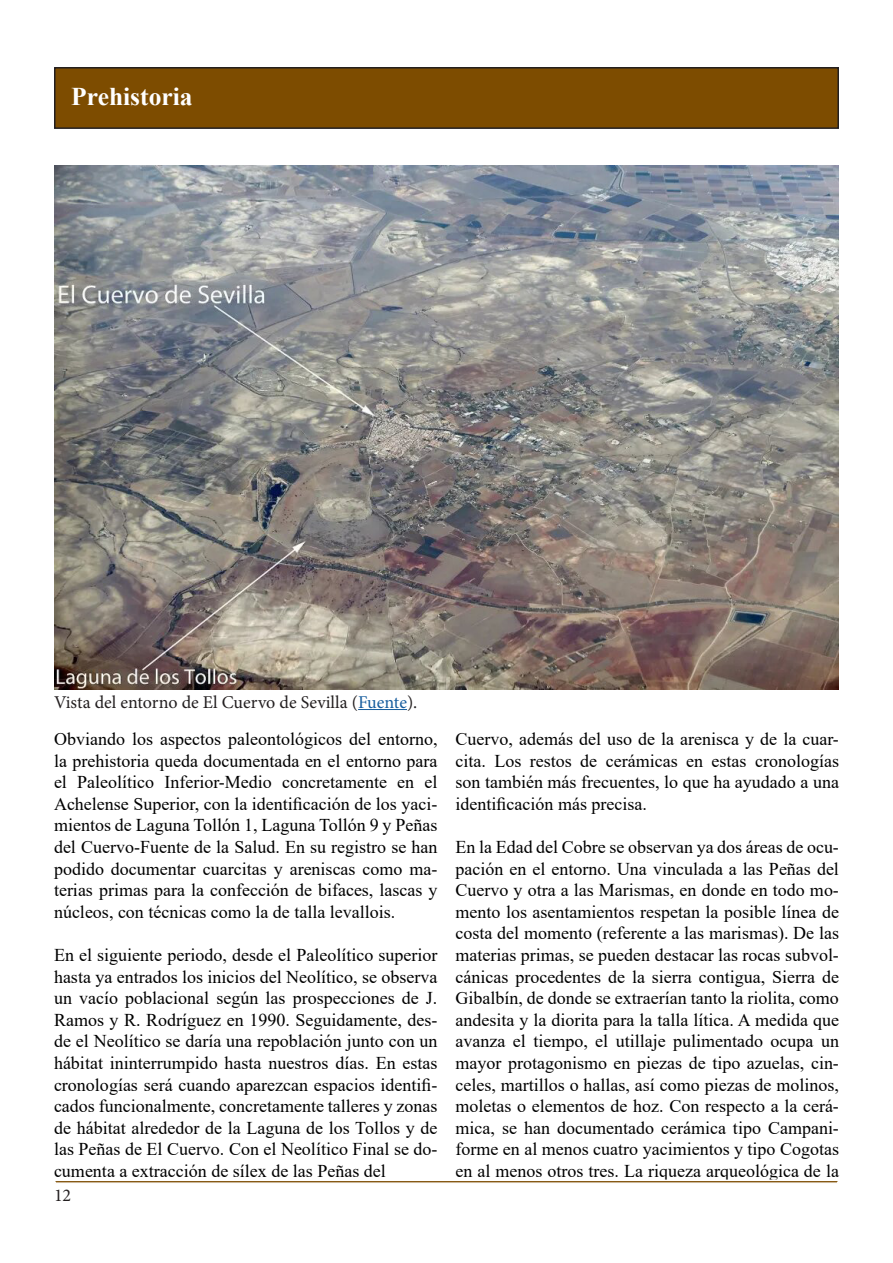
<style>
.page{position:relative;width:893px;height:1263px;background:#fff}
.page>*{position:absolute;margin:0;border:0;box-sizing:border-box;transform-origin:0 0}
.t1{font:700 25.5px "Times New Roman";color:#fff}
.t2{font:18px/21.6px "Times New Roman";color:#000;text-align:justify}
.t3{font:18px "Minion Pro";color:#231f20}
.s1{color:#175d9e}
</style>
<div class="page">
<div style="left:55px;top:68px;width:783px;height:60px;background:#7d4c00"></div>
<div style="left:54px;top:67px;width:785px;height:62px;border:2px solid #231f20"></div>
<svg style="left:55px;top:1181px;width:783px;height:2px;fill:#cab698"></svg>
<img style="left:54px;top:166px;width:785px;height:523px">
<hr style="left:358px;top:709px;width:49px;height:1px;background:#175d9e">
<p class="t1" style="left:71px;top:78px;width:123px">Prehistoria</p>
<p class="t3" style="left:54px;top:690px;width:365px">Vista del entorno de El Cuervo de Sevilla (<span class="s1">Fuente</span>).</p>
<p class="t2" style="left:54px;top:728px;width:385px">Obviando los aspectos paleontológicos del entorno, la prehistoria queda documentada en el entorno para el Paleolítico Inferior-Medio concretamente en el Achelense Superior, con la identificación de los yaci&shy;mientos de Laguna Tollón 1, Laguna Tollón 9 y Peñas del Cuervo-Fuente de la Salud. En su registro se han podido documentar cuarcitas y areniscas como ma&shy;terias primas para la confección de bifaces, lascas y núcleos, con técnicas como la de talla levallois.</p>
<p class="t2" style="left:54px;top:944px;width:385px">En el siguiente periodo, desde el Paleolítico superior hasta ya entrados los inicios del Neolítico, se observa un vacío poblacional según las prospecciones de J.<br>Ramos y R. Rodríguez en 1990. Seguidamente, des&shy;de el Neolítico se daría una repoblación junto con un hábitat ininterrumpido hasta nuestros días. En estas cronologías será cuando aparezcan espacios identifi&shy;cados funcionalmente, concretamente talleres y zonas de hábitat alrededor de la Laguna de los Tollos y de las Peñas de El Cuervo. Con el Neolítico Final se do&shy;cumenta a extracción de sílex de las Peñas del</p>
<p class="t3" style="left:54px;top:1183px;width:19px">12</p>
<p class="t2" style="left:455px;top:728px;width:385px">Cuervo, además del uso de la arenisca y de la cuar&shy;cita. Los restos de cerámicas en estas cronologías son también más frecuentes, lo que ha ayudado a una identificación más precisa.</p>
<p class="t2" style="left:455px;top:836px;width:385px">En la Edad del Cobre se observan ya dos áreas de ocu&shy;pación en el entorno. Una vinculada a las Peñas del Cuervo y otra a las Marismas, en donde en todo mo&shy;mento los asentamientos respetan la posible línea de costa del momento (referente a las marismas). De las materias primas, se pueden destacar las rocas subvol&shy;cánicas procedentes de la sierra contigua, Sierra de Gibalbín, de donde se extraerían tanto la riolita, como andesita y la diorita para la talla lítica. A medida que avanza el tiempo, el utillaje pulimentado ocupa un mayor protagonismo en piezas de tipo azuelas, cin&shy;celes, martillos o hallas, así como piezas de molinos, moletas o elementos de hoz. Con respecto a la cerá&shy;mica, se han documentado cerámica tipo Campani&shy;forme en al menos cuatro yacimientos y tipo Cogotas en al menos otros tres. La riqueza arqueológica de la</p>
</div>
